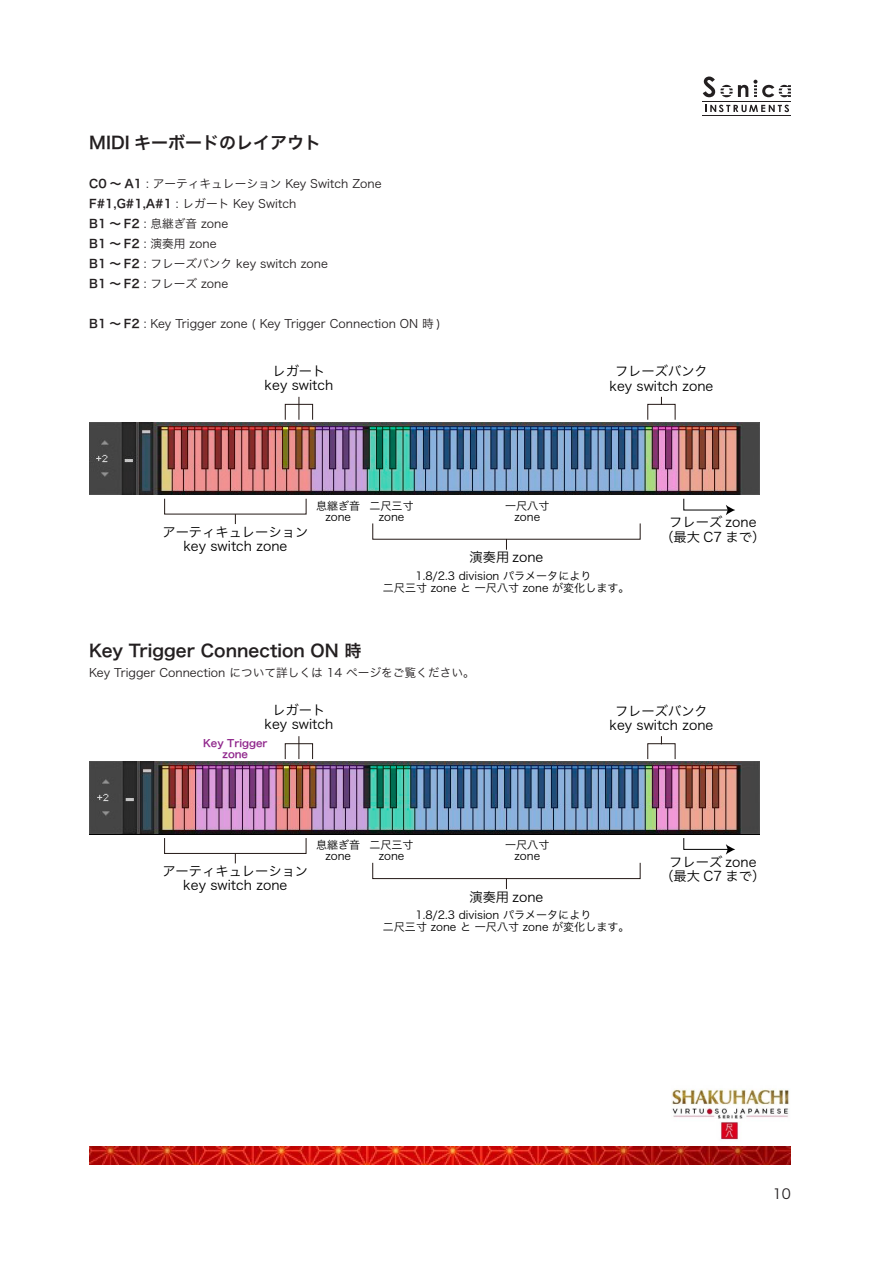
<style>
.page{position:relative;width:893px;height:1263px;background:#fff}
.page>*{position:absolute;margin:0;border:0;box-sizing:border-box;transform-origin:0 0}
.t1{font:16.95px "Hira Kaku Pro N W6";color:#231f20}
.t2{font:13.8px "Hira Kaku Pro N W3";color:#231f20}
.t3{font:13.2px/14.1px "Hira Kaku Pro N W3";color:#000;text-align:center}
.t4{font:11.7px "Hira Kaku Pro N W3";color:#231f20}
.t5{font:11.1px/10.9px "Hira Kaku Pro N W3";color:#000}
.t6{font:10.2px/10.8px "Hira Kaku Pro N W6";color:#90278c;text-align:center}
.s1{font-family:"Hira Kaku Pro N W6"}
</style>
<div class="page">
<svg style="left:703px;top:77px;width:88px;height:20px"></svg>
<svg style="left:705px;top:105px;width:84px;height:7px"></svg>
<hr style="left:703px;top:101px;width:88px;height:1px;background:#231f20">
<hr style="left:703px;top:115px;width:88px;height:1px;background:#231f20">
<img style="left:672px;top:1089px;width:117px;height:51px">
<img style="left:89px;top:1146px;width:702px;height:19px">
<svg style="left:299px;top:397px;width:1px;height:21px"></svg>
<div style="left:285px;top:404px;width:28px;height:16px;border:1px solid #231815"></div>
<div style="left:647px;top:404px;width:28px;height:16px;border:1px solid #231815"></div>
<img style="left:89px;top:422px;width:670px;height:73px">
<svg style="left:683px;top:498px;width:52px;height:17px"></svg>
<div style="left:372px;top:862px;width:268px;height:17px;border:1px solid #231815"></div>
<div style="left:164px;top:838px;width:142px;height:16px;border:1px solid #231815"></div>
<svg style="left:299px;top:736px;width:1px;height:21px"></svg>
<div style="left:285px;top:743px;width:28px;height:16px;border:1px solid #231815"></div>
<div style="left:647px;top:743px;width:28px;height:16px;border:1px solid #231815"></div>
<img style="left:89px;top:761px;width:670px;height:73px">
<svg style="left:683px;top:838px;width:52px;height:17px"></svg>
<p class="t1" style="left:89px;top:127px;width:233px">MIDI キーボードのレイアウト</p>
<p class="t4" style="left:89px;top:174px;width:294px"><span class="s1">C0 〜 A1</span> : アーティキュレーション Key Switch Zone</p>
<p class="t4" style="left:89px;top:193px;width:209px"><span class="s1">F#1,G#1,A#1</span> : レガート Key Switch</p>
<p class="t4" style="left:89px;top:213px;width:141px"><span class="s1">B1 〜 F2</span> : 息継ぎ音 zone</p>
<p class="t4" style="left:89px;top:233px;width:129px"><span class="s1">B1 〜 F2</span> : 演奏用 zone</p>
<p class="t4" style="left:89px;top:253px;width:240px"><span class="s1">B1 〜 F2</span> : フレーズバンク key switch zone</p>
<p class="t4" style="left:89px;top:273px;width:141px"><span class="s1">B1 〜 F2</span> : フレーズ zone</p>
<p class="t4" style="left:89px;top:313px;width:353px"><span class="s1">B1 〜 F2</span> : Key Trigger zone ( Key Trigger Connection ON 時 (</p>
<p class="t3" style="left:265px;top:363px;width:70px">レガートkey switch</p>
<p class="t3" style="left:609px;top:363px;width:105px">フレーズバンクkey switch zone</p>
<p class="t3" style="left:162px;top:524px;width:147px">アーティキュレーションkey switch zone</p>
<p class="t5" style="left:325px;top:500px;width:90px;text-indent:-9px">息継ぎ音 二尺三寸zone</p>
<p class="t5" style="left:505px;top:500px;width:46px">一尺八寸</p>
<p class="t5" style="left:379px;top:510px;width:27px">zone</p>
<p class="t5" style="left:514px;top:510px;width:27px">zone</p>
<p class="t3" style="left:469px;top:549px;width:75px">演奏用 zone</p>
<p class="t5" style="left:383px;top:568px;width:248px;line-height:12.5px;text-align:center">1.8/2.3 division パラメータにより<br>二尺三寸 zone と一尺八寸 zone が変化します。</p>
<p class="t1" style="left:89px;top:635px;width:274px">Key Trigger Connection ON 時</p>
<p class="t4" style="left:89px;top:662px;width:387px">Key Trigger Connection について詳しくは 14 ページをご覧ください。</p>
<p class="t3" style="left:660px;top:514px;width:106px">フレーズ zone<br>（最大 C7 まで(</p>
<p class="t3" style="left:265px;top:702px;width:70px">レガートkey switch</p>
<p class="t6" style="left:203px;top:737px;width:66px">Key Trigger zone</p>
<p class="t3" style="left:162px;top:863px;width:147px">アーティキュレーションkey switch zone</p>
<p class="t5" style="left:325px;top:839px;width:90px;text-indent:-9px">息継ぎ音 二尺三寸zone</p>
<p class="t5" style="left:505px;top:839px;width:46px">一尺八寸</p>
<p class="t5" style="left:379px;top:850px;width:27px">zone</p>
<p class="t5" style="left:514px;top:850px;width:27px">zone</p>
<p class="t3" style="left:469px;top:889px;width:75px">演奏用 zone</p>
<p class="t3" style="left:609px;top:703px;width:105px">フレーズバンクkey switch zone</p>
<p class="t3" style="left:660px;top:854px;width:106px">フレーズ zone<br>（最大 C7 まで(</p>
<p class="t5" style="left:383px;top:908px;width:248px;line-height:12.5px;text-align:center">1.8/2.3 division パラメータにより<br>二尺三寸 zone と一尺八寸 zone が変化します。</p>
<p class="t2" style="left:773px;top:1181px;width:20px">10</p>
</div>
